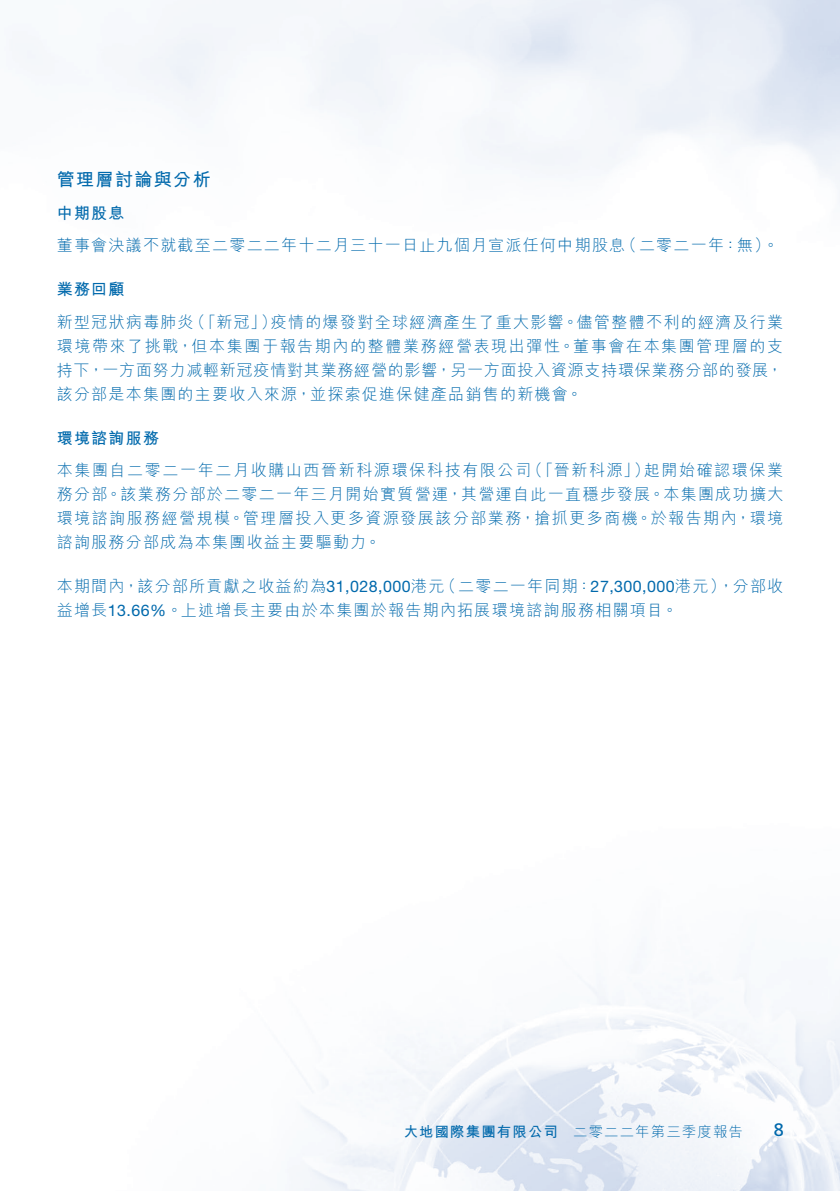
<style>
.page{position:relative;width:840px;height:1191px;background:#fff}
.page>*{position:absolute;margin:0;border:0;box-sizing:border-box;transform-origin:0 0}
.t1{font:700 18px "M Hei HK";letter-spacing:.08em;color:#0169ac}
.t2{font:18px "Frutiger LT Std";color:#0169ac}
.t3{font:300 16px/24px "M Hei HK";letter-spacing:.08em;color:#0169ac}
.t4{font:700 16px "M Hei HK";letter-spacing:.08em;color:#0169ac}
.t5{font:300 16px "M Hei HK";letter-spacing:.1em;color:#0169ac}
.t6{font:300 14.4px "M Hei HK";letter-spacing:.08em;color:#0169ac}
.t7{font:700 14.4px "M Hei HK";letter-spacing:.08em;color:#0169ac}
.s1{font-family:"Helvetica Neue LT Std";font-weight:400}
</style>
<div class="page">
<img style="left:11px;top:0;width:828px;height:1191px">
<p class="t1" style="left:57px;top:166px;width:155px">管理層討論與分析</p>
<p class="t4" style="left:57px;top:201px;width:69px">中期股息</p>
<p class="t3" style="left:620px;top:233px;width:159px">（二零二一年：無 。(</p>
<p class="t3" style="left:57px;top:233px;width:569px">董事會決議不就截至二零二二年十二月三十一日止九個月宣派任何中期股息</p>
<p class="t4" style="left:57px;top:278px;width:69px">業務回顧</p>
<p class="t3" style="left:271px;top:309px;width:513px">疫情的爆發對全球經濟產生了重大影響。儘管整體不利的經濟及行業</p>
<p class="t3" style="left:57px;top:309px;width:727px">新型冠狀病毒肺炎<br>環境帶來了挑戰，但本集團于報告期內的整體業務經營表現出彈性。董事會在本集團管理層的支持下，一方面努力减輕新冠疫情對其業務經營的影響，另一方面投入資源支持環保業務分部的發展，該分部是本集團的主要收入來源，並探索促進保健產品銷售的新機會。</p>
<p class="t4" style="left:57px;top:426px;width:104px">環境諮詢服務</p>
<p class="t5" style="left:643px;top:462px;width:141px">起開始確認環保業</p>
<p class="t3" style="left:189px;top:309px;width:89px">（「新冠」）</p>
<p class="t3" style="left:526px;top:458px;width:124px">（「晉新科源」）</p>
<p class="t3" style="left:57px;top:458px;width:727px">本集團自二零二一年二月收購山西晉新科源環保科技有限公司<br>務分部。該業務分部於二零二一年三月開始實質營運，其營運自此一直穩步發展。本集團成功擴大環境諮詢服務經營規模。管理層投入更多資源發展該分部業務，搶抓更多商機。於報告期內，環境諮詢服務分部成為本集團收益主要驅動力。</p>
<p class="t3" style="left:440px;top:574px;width:344px">（二零二一年同期：<span class="s1">27,300,000</span>港元 ，）分部收</p>
<p class="t3" style="left:57px;top:574px;width:622px">本期間內，該分部所貢獻之收益約為<span class="s1">31,028,000</span>港元<br>益增長<span class="s1">13.66%</span>。上述增長主要由於本集團於報告期內拓展環境諮詢服務相關項目。</p>
<p class="t7" style="left:403px;top:1121px;width:156px">大地國際集團有限公司</p>
<p class="t6" style="left:573px;top:1124px;width:171px">二零二二年第三季度報告</p>
<p class="t2" style="left:773px;top:1119px;width:12px">8</p>
</div>
